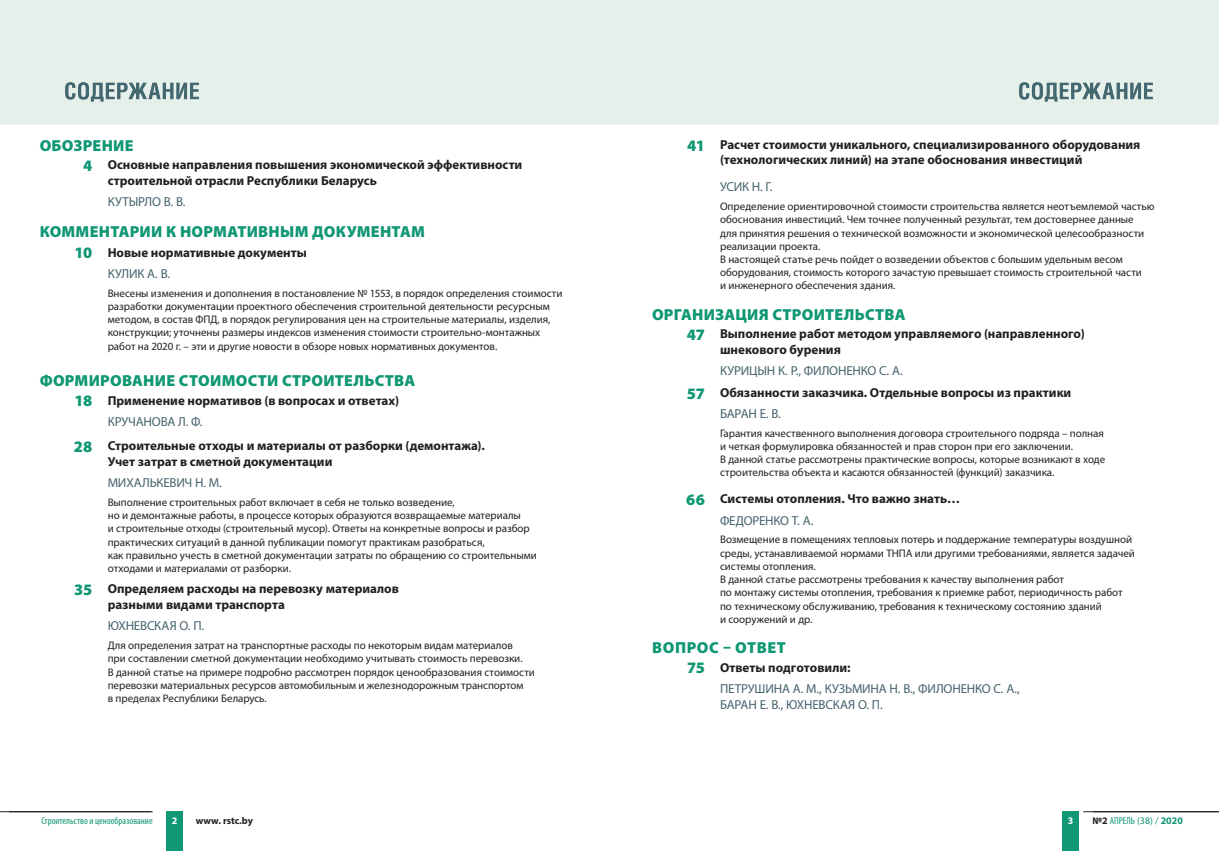
<style>
.page{position:relative;width:1219px;height:851px;background:#fff}
.page>*{position:absolute;margin:0;border:0;box-sizing:border-box;transform-origin:0 0}
.t1{font:900 16px "Myriad Pro";letter-spacing:.015em;color:#109773}
.t2{font:900 16px "Myriad Pro";letter-spacing:.035em;color:#109773}
.t3{font:700 13px/15.6px "Myriad Pro";color:#231f20}
.t4{font:13px/15.6px "Myriad Pro";letter-spacing:-.015em;color:#46636d}
.t5{font:11px/13.2px "Myriad Pro";letter-spacing:-.005em;color:#231f20}
.t6{font:condensed 10px "Myriad Pro";color:#109773}
.t7{font:700 10px "Myriad Pro";color:#231f20}
.t8{font:700 10px "Myriad Pro";color:#fff}
.s1{font-weight:700;font-stretch:normal;color:#231f20}
.s2{font-stretch:normal}
.s3{font-weight:700;font-stretch:normal}
</style>
<div class="page">
<div style="left:1063px;top:811px;width:16px;height:39px;background:#109773"></div>
<div style="left:167px;top:811px;width:16px;height:39px;background:#109773"></div>
<hr style="left:0;top:811px;width:153px;height:1px;background:#231f20">
<div style="left:0;top:0;width:1219px;height:125px;background:#e6f0eb"></div>
<svg style="left:65px;top:82px;width:134px;height:19px"></svg>
<svg style="left:1019px;top:82px;width:134px;height:19px"></svg>
<hr style="left:1083px;top:811px;width:136px;height:1px;background:#231f20">
<h1 class="t1" style="left:40px;top:135px;width:95px">ОБОЗРЕНИЕ</h1>
<p class="t3" style="left:108px;top:157px;width:416px">Основные направления повышения экономической эффективности строительной отрасли Республики Беларусь</p>
<p class="t4" style="left:108px;top:194px;width:79px">КУТЫРЛО В. В.</p>
<h1 class="t1" style="left:40px;top:221px;width:387px">КОММЕНТАРИИ К НОРМАТИВНЫМ ДОКУМЕНТАМ</h1>
<p class="t3" style="left:108px;top:244px;width:201px">Новые нормативные документы</p>
<p class="t4" style="left:108px;top:265px;width:64px">КУЛИК А. В.</p>
<p class="t5" style="left:108px;top:286px;width:456px">Внесены изменения и дополнения в постановление № 1553, в порядок определения стоимости разработки документации проектного обеспечения строительной деятельности ресурсным методом, в состав ФПД, в порядок регулирования цен на строительные материалы, изделия, конструкции; уточнены размеры индексов изменения стоимости строительно-монтажных работ на 2020 г. – эти и другие новости в обзоре новых нормативных документов.</p>
<h1 class="t1" style="left:40px;top:370px;width:377px">ФОРМИРОВАНИЕ СТОИМОСТИ СТРОИТЕЛЬСТВА</h1>
<p class="t3" style="left:108px;top:392px;width:293px">Применение нормативов (в вопросах и ответах)</p>
<p class="t4" style="left:108px;top:414px;width:96px">КРУЧАНОВА Л. Ф.</p>
<p class="t3" style="left:108px;top:437px;width:379px">Строительные отходы и материалы от разборки (демонтажа).<br>Учет затрат в сметной документации</p>
<p class="t4" style="left:108px;top:474px;width:116px">МИХАЛЬКЕВИЧ Н. М.</p>
<p class="t5" style="left:108px;top:495px;width:431px">Выполнение строительных работ включает в себя не только возведение,<br>но и демонтажные работы, в процессе которых образуются возвращаемые материалы<br>и строительные отходы (строительный мусор). Ответы на конкретные вопросы и разбор практических ситуаций в данной публикации помогут практикам разобраться,<br>как правильно учесть в сметной документации затраты по обращению со строительными отходами и материалами от разборки.</p>
<p class="t3" style="left:108px;top:580px;width:293px">Определяем расходы на перевозку материалов разными видами транспорта</p>
<p class="t4" style="left:108px;top:617px;width:98px">ЮХНЕВСКАЯ О. П.</p>
<p class="t5" style="left:108px;top:638px;width:429px">Для определения затрат на транспортные расходы по некоторым видам материалов<br>при составлении сметной документации необходимо учитывать стоимость перевозки.<br>В данной статье на примере подробно рассмотрен порядок ценообразования стоимости перевозки материальных ресурсов автомобильным и железнодорожным транспортом<br>в пределах Республики Беларусь.</p>
<h1 class="t1" style="left:83px;top:155px;width:11px">4</h1>
<h1 class="t1" style="left:74px;top:242px;width:19px">10</h1>
<h1 class="t1" style="left:74px;top:390px;width:19px">18</h1>
<h1 class="t1" style="left:74px;top:435px;width:20px">28</h1>
<h1 class="t1" style="left:74px;top:579px;width:20px">35</h1>
<p class="t3" style="left:720px;top:136px;width:422px">Расчет стоимости уникального, специализированного оборудования (технологических линий) на этапе обоснования инвестиций</p>
<p class="t4" style="left:720px;top:179px;width:54px">УСИК Н. Г.</p>
<p class="t5" style="left:720px;top:200px;width:436px">Определение ориентировочной стоимости строительства является неотъемлемой частью обоснования инвестиций. Чем точнее полученный результат, тем достовернее данные<br>для принятия решения о технической возможности и экономической целесообразности реализации проекта.<br>В настоящей статье речь пойдет о возведении объектов с большим удельным весом оборудования, стоимость которого зачастую превышает стоимость строительной части<br>и инженерного обеспечения здания.</p>
<h1 class="t1" style="left:652px;top:304px;width:255px">ОРГАНИЗАЦИЯ СТРОИТЕЛЬСТВА</h1>
<p class="t3" style="left:720px;top:326px;width:366px">Выполнение работ методом управляемого (направленного) шнекового бурения</p>
<p class="t4" style="left:720px;top:363px;width:184px">КУРИЦЫН К. Р., ФИЛОНЕНКО С. А.</p>
<p class="t3" style="left:720px;top:384px;width:353px">Обязанности заказчика. Отдельные вопросы из практики</p>
<p class="t4" style="left:720px;top:405px;width:62px">БАРАН Е. В.</p>
<p class="t5" style="left:720px;top:426px;width:387px">Гарантия качественного выполнения договора строительного подряда – полная и четкая формулировка обязанностей и прав сторон при его заключении.<br>В данной статье рассмотрены практические вопросы, которые возникают в ходе строительства объекта и касаются обязанностей (функций) заказчика.</p>
<p class="t3" style="left:720px;top:490px;width:241px">Системы отопления. Что важно знать…</p>
<p class="t4" style="left:720px;top:512px;width:95px">ФЕДОРЕНКО Т. А.</p>
<p class="t5" style="left:720px;top:533px;width:416px">Возмещение в помещениях тепловых потерь и поддержание температуры воздушной среды, устанавливаемой нормами ТНПА или другими требованиями, является задачей системы отопления.<br>В данной статье рассмотрены требования к качеству выполнения работ<br>по монтажу системы отопления, требования к приемке работ, периодичность работ по техническому обслуживанию, требования к техническому состоянию зданий<br>и сооружений и др.</p>
<h1 class="t2" style="left:652px;top:637px;width:135px">ВОПРОС – ОТВЕТ</h1>
<p class="t3" style="left:720px;top:659px;width:132px">Ответы подготовили:</p>
<p class="t4" style="left:720px;top:680px;width:301px">ПЕТРУШИНА А. М., КУЗЬМИНА Н. В., ФИЛОНЕНКО С. А.,<br>БАРАН Е. В., ЮХНЕВСКАЯ О. П.</p>
<h1 class="t1" style="left:687px;top:135px;width:19px">41</h1>
<h1 class="t1" style="left:687px;top:324px;width:20px">47</h1>
<h1 class="t1" style="left:687px;top:382px;width:20px">57</h1>
<h1 class="t1" style="left:686px;top:488px;width:20px">66</h1>
<h1 class="t1" style="left:687px;top:656px;width:19px">75</h1>
<p class="t6" style="left:41px;top:815px;width:113px">Строительство и ценообразование</p>
<p class="t8" style="left:172px;top:814px;width:7px">2</p>
<p class="t7" style="left:196px;top:814px;width:59px">www. rstc.by</p>
<p class="t8" style="left:1068px;top:814px;width:7px">3</p>
<p class="t6" style="left:1092px;top:815px;width:92px"><span class="s1">№2</span> АПРЕЛЬ <span class="s2">(38) /</span> <span class="s3">2020</span></p>
</div>
